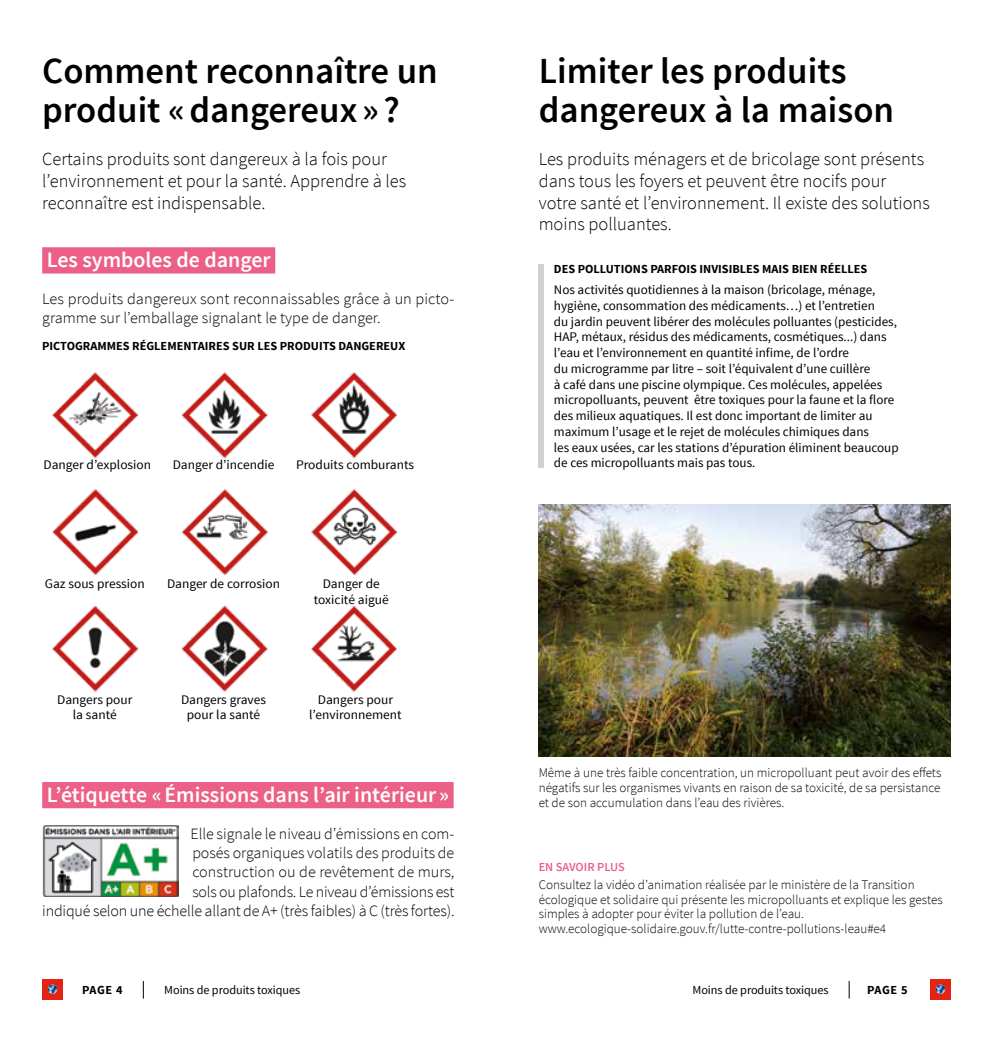
<style>
.page{position:relative;width:993px;height:1042px;background:#fff}
.page>*{position:absolute;margin:0;border:0;box-sizing:border-box;transform-origin:0 0}
.t1{font:600 36.75px/38.5px "Source Sans Pro";color:#000}
.t2{font:600 21.88px "Source Sans Pro";color:#fff}
.t3{font:300 18.38px/21.9px "Source Sans Pro";color:#000}
.t4{font:300 15.75px/19.2px "Source Sans Pro";color:#000}
.t5{font:13.12px/15.8px "Source Sans Pro";color:#000;text-align:center}
.t6{font:300 13.12px/14.9px "Source Sans Pro";color:#000;text-align:justify}
.t7{font:700 12.25px "Source Sans Pro";color:#000}
.t8{font:12.25px "Source Sans Pro";letter-spacing:-.005em;color:#000}
.t9{font:600 12.25px "Source Sans Pro";color:#ec6088}
</style>
<div class="page">
<svg style="left:143px;top:981px;width:1px;height:17px"></svg>
<div style="left:42px;top:979px;width:21px;height:21px;background:#e42313"></div>
<svg style="left:48px;top:984px;width:9px;height:10px"></svg>
<svg style="left:848px;top:981px;width:1px;height:17px"></svg>
<div style="left:929px;top:979px;width:21px;height:21px;background:#e42313"></div>
<svg style="left:935px;top:984px;width:9px;height:10px"></svg>
<div style="left:538px;top:264px;width:5px;height:203px;background:#d0d0d0"></div>
<img style="left:538px;top:504px;width:412px;height:252px">
<div style="left:42px;top:247px;width:233px;height:26px;background:#ec6088"></div>
<div style="left:42px;top:782px;width:411px;height:26px;background:#ec6088"></div>
<img style="left:52px;top:372px;width:346px;height:320px">
<img style="left:42px;top:825px;width:137px;height:72px">
<h1 class="t1" style="left:42px;top:53px;width:397px">Comment reconnaître un produit «dangereux » ?</h1>
<h3 class="t3" style="left:42px;top:148px;width:365px">Certains produits sont dangereux à la fois pour l’environnement et pour la santé. Apprendre à les reconnaître est indispensable.</h3>
<h2 class="t2" style="left:47px;top:246px;width:225px">Les symboles de danger</h2>
<p class="t4" style="left:42px;top:289px;width:413px">Les produits dangereux sont reconnaissables grâce à un picto&shy;gramme sur l’emballage signalant le type de danger.</p>
<p class="t7" style="left:42px;top:338px;width:364px">PICTOGRAMMES RÉGLEMENTAIRES SUR LES PRODUITS DANGEREUX</p>
<p class="t5" style="left:43px;top:457px;width:109px">Danger d’explosion</p>
<p class="t5" style="left:173px;top:457px;width:103px">Danger d’incendie</p>
<p class="t5" style="left:296px;top:457px;width:119px">Produits comburants</p>
<p class="t5" style="left:45px;top:576px;width:101px">Gaz sous pression</p>
<p class="t5" style="left:167px;top:576px;width:114px">Danger de corrosion</p>
<p class="t5" style="left:314px;top:576px;width:76px">Danger de toxicité aiguë</p>
<p class="t5" style="left:57px;top:691px;width:77px">Dangers pour la santé</p>
<p class="t5" style="left:181px;top:691px;width:86px">Dangers graves pour la santé</p>
<p class="t5" style="left:309px;top:691px;width:94px">Dangers pour l’environnement</p>
<h2 class="t2" style="left:47px;top:781px;width:404px">L’étiquette «Émissions dans l’air intérieur »</h2>
<p class="t4" style="left:42px;top:824px;width:413px;text-align:right">Elle signale le niveau d’émissions en com-<br>posés organiques volatils des produits de<br>construction ou de revêtement de murs,<br>sols ou plafonds. Le niveau d’émissions est<br>indiqué selon une échelle allant de A+ (très faibles) à C (très fortes).</p>
<h1 class="t1" style="left:538px;top:53px;width:357px">Limiter les produits dangereux à la maison</h1>
<h3 class="t3" style="left:538px;top:148px;width:392px">Les produits ménagers et de bricolage sont présents dans tous les foyers et peuvent être nocifs pour<br>votre santé et l’environnement. Il existe des solutions moins polluantes.</h3>
<p class="t7" style="left:553px;top:261px;width:315px">DES POLLUTIONS PARFOIS INVISIBLES MAIS BIEN RÉELLES</p>
<p class="t5" style="left:553px;top:282px;width:346px;text-align:left">Nos activités quotidiennes à la maison (bricolage, ménage, hygiène, consommation des médicaments…) et l’entretien<br>du jardin peuvent libérer des molécules polluantes (pesticides, HAP, métaux, résidus des médicaments, cosmétiques...) dans l’eau et l’environnement en quantité infime, de l’ordre<br>du microgramme par litre – soit l’équivalent d’une cuillère<br>à café dans une piscine olympique. Ces molécules, appelées micropolluants, peuvent être toxiques pour la faune et la flore des milieux aquatiques. Il est donc important de limiter au maximum l’usage et le rejet de molécules chimiques dans<br>les eaux usées, car les stations d’épuration éliminent beaucoup de ces micropolluants mais pas tous.</p>
<p class="t6" style="left:538px;top:765px;width:404px">Même à une très faible concentration, un micropolluant peut avoir des effets négatifs sur les organismes vivants en raison de sa toxicité, de sa persistance et de son accumulation dans l’eau des rivières.</p>
<p class="t9" style="left:538px;top:859px;width:88px">EN SAVOIR PLUS</p>
<p class="t6" style="left:538px;top:877px;width:405px;text-align:left">Consultez la vidéo d’animation réalisée par le ministère de la Transition écologique et solidaire qui présente les micropolluants et explique les gestes simples à adopter pour éviter la pollution de l’eau. www.ecologique-solidaire.gouv.fr/lutte-contre-pollutions-leau#e4</p>
<p class="t7" style="left:82px;top:981px;width:42px">PAGE 4</p>
<p class="t8" style="left:164px;top:982px;width:138px">Moins de produits toxiques</p>
<p class="t8" style="left:692px;top:982px;width:138px">Moins de produits toxiques</p>
<p class="t7" style="left:866px;top:981px;width:42px">PAGE 5</p>
</div>
